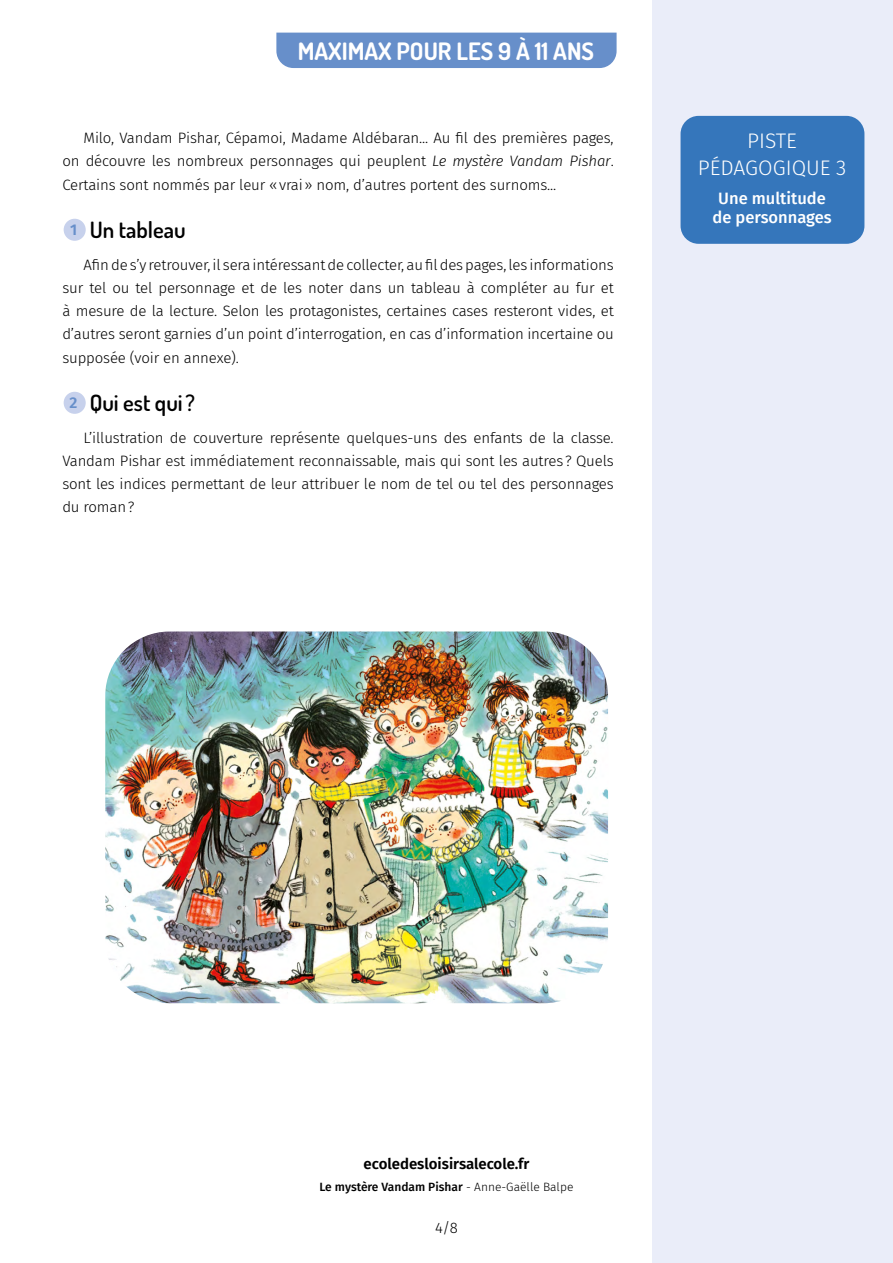
<style>
.page{position:relative;width:893px;height:1263px;background:#fff}
.page>*{position:absolute;margin:0;border:0;box-sizing:border-box;transform-origin:0 0}
.t1{font:700 24px "Dosis";color:#fff}
.t2{font:600 22.5px "Dosis";color:#000}
.t3{font:300 21px/27px "Fira Sans";color:#fff;text-align:center}
.t4{font:500 16.5px/19.8px "Fira Sans";color:#fff;text-align:center}
.t5{font:300 15px/23.2px "Fira Sans";letter-spacing:-.01em;color:#000;text-align:justify}
.t6{font:600 15px "Fira Sans";color:#000}
.t7{font:500 12px "Fira Sans";color:#000}
.s1{font-style:italic}
.s2{font-family:"Fira Sans";font-size:15.6px;color:#678fca}
.s3{font-weight:300}
</style>
<div class="page">
<div style="left:652px;top:0;width:241px;height:1263px;background:#eaedf9"></div>
<div style="left:276px;top:33px;width:341px;height:35px;background:#678fca"></div>
<div style="left:64px;top:219px;width:22px;height:22px;background:#c7d1ec;border-radius:50%"></div>
<div style="left:64px;top:392px;width:22px;height:22px;background:#c7d1ec;border-radius:50%"></div>
<div style="left:680px;top:116px;width:184px;height:128px;background:#3576bb;border-radius:18px"></div>
<img style="left:105px;top:631px;width:503px;height:372px">
<h1 class="t1" style="left:298px;top:35px;width:298px">MAXIMAX POUR LES 9 À 11 ANS</h1>
<p class="t5" style="left:62px;top:126px;width:553px;text-indent:21px">Milo, Vandam Pishar, Cépamoi, Madame Aldébaran... Au fil des premières pages, on découvre les nombreux personnages qui peuplent <span class="s1">Le mystère Vandam Pishar</span>.<br>Certains sont nommés par leur «vrai» nom, d’autres portent des surnoms...</p>
<h2 class="t2" style="left:70px;top:215px;width:117px"><span class="s2">1</span> Un tableau</h2>
<p class="t5" style="left:62px;top:253px;width:553px;text-indent:21px">Afin de s’y retrouver, il sera intéressant de collecter, au fil des pages, les informations sur tel ou tel personnage et de les noter dans un tableau à compléter au fur et à mesure de la lecture. Selon les protagonistes, certaines cases resteront vides, et d’autres seront garnies d’un point d’interrogation, en cas d’information incertaine ou supposée (voir en annexe).</p>
<h2 class="t2" style="left:70px;top:388px;width:127px"><span class="s2">2</span> Qui est qui ?</h2>
<p class="t5" style="left:62px;top:426px;width:553px;text-indent:21px">L’illustration de couverture représente quelques-uns des enfants de la classe.<br>Vandam Pishar est immédiatement reconnaissable, mais qui sont les autres? Quels sont les indices permettant de leur attribuer le nom de tel ou tel des personnages du roman?</p>
<h3 class="t3" style="left:698px;top:127px;width:150px">PISTE<br>PÉDAGOGIQUE 3</h3>
<p class="t4" style="left:712px;top:187px;width:121px">Une multitude de personnages</p>
<p class="t6" style="left:364px;top:1151px;width:167px">ecoledesloisirsalecole.fr</p>
<p class="t7" style="left:320px;top:1177px;width:255px">Le mystère Vandam Pishar <span class="s3">- Anne-Gaëlle Balpe</span></p>
<p class="t5" style="left:435px;top:1216px;width:24px">4/8</p>
</div>
